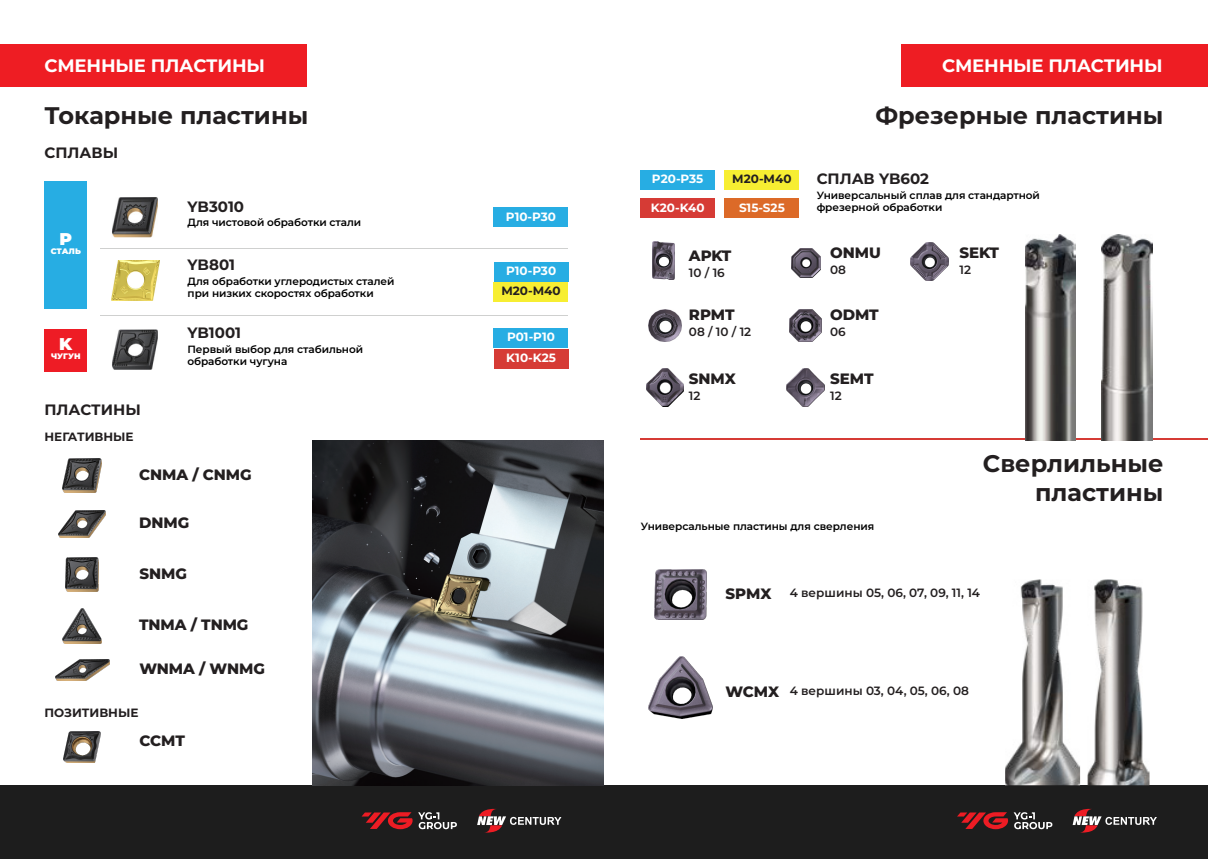
<style>
.page{position:relative;width:1208px;height:859px;background:#fff}
.page>*{position:absolute;margin:0;border:0;box-sizing:border-box;transform-origin:0 0}
.t1{font:700 24px "Montserrat";color:#231f20}
.t2{font:700 18px "Montserrat";letter-spacing:-.01em;color:#fff}
.t3{font:900 17px "Montserrat";color:#fff}
.t4{font:800 15px "Montserrat";letter-spacing:-.005em;color:#231f20}
.t5{font:700 15px "Montserrat";color:#231f20}
.t6{font:600 12px "Montserrat";color:#231f20}
.t7{font:700 12px "Montserrat";color:#fff}
.t8{font:700 12px "Montserrat";color:#231f20}
.t9{font:600 10.5px "Montserrat";letter-spacing:-.005em;color:#000001}
.t10{font:900 8px "Montserrat";letter-spacing:-.005em;color:#fff}
</style>
<div class="page">
<div style="left:0;top:785px;width:604px;height:74px;background:#1d1d1d"></div>
<div style="left:604px;top:785px;width:604px;height:74px;background:#1d1d1d"></div>
<svg style="left:361px;top:812px;width:51px;height:17px"></svg>
<svg style="left:418px;top:812px;width:39px;height:17px"></svg>
<svg style="left:477px;top:808px;width:84px;height:25px"></svg>
<svg style="left:957px;top:812px;width:95px;height:17px"></svg>
<svg style="left:1072px;top:808px;width:85px;height:25px"></svg>
<div style="left:0;top:45px;width:306px;height:42px;background:#ee1d23"></div>
<div style="left:901px;top:45px;width:307px;height:42px;background:#ee1d23"></div>
<img style="left:313px;top:440px;width:291px;height:345px">
<hr style="left:100px;top:248px;width:468px;height:1px;background:#cfd0cf">
<hr style="left:640px;top:439px;width:568px;height:1px;background:#d63b35">
<div style="left:45px;top:181px;width:42px;height:128px;background:#27ade3"></div>
<img style="left:112px;top:197px;width:46px;height:40px">
<div style="left:45px;top:329px;width:42px;height:42px;background:#ee1c25"></div>
<img style="left:112px;top:260px;width:47px;height:40px">
<div style="left:494px;top:262px;width:74px;height:19px;background:#27ade3"></div>
<div style="left:494px;top:207px;width:74px;height:19px;background:#27ade3"></div>
<div style="left:494px;top:328px;width:74px;height:20px;background:#27ade3"></div>
<img style="left:112px;top:329px;width:46px;height:41px">
<div style="left:494px;top:349px;width:74px;height:19px;background:#d63b35"></div>
<img style="left:1025px;top:234px;width:50px;height:206px">
<img style="left:1101px;top:234px;width:51px;height:206px">
<img style="left:1005px;top:579px;width:75px;height:206px">
<img style="left:1087px;top:579px;width:62px;height:206px">
<img style="left:63px;top:459px;width:38px;height:33px">
<img style="left:58px;top:510px;width:48px;height:27px">
<img style="left:66px;top:558px;width:33px;height:33px">
<img style="left:62px;top:608px;width:40px;height:35px">
<img style="left:55px;top:659px;width:54px;height:21px">
<img style="left:64px;top:731px;width:36px;height:32px">
<hr style="left:100px;top:315px;width:468px;height:1px;background:#cfd0cf">
<div style="left:640px;top:170px;width:74px;height:20px;background:#27ade3"></div>
<div style="left:640px;top:198px;width:74px;height:19px;background:#d63b35"></div>
<div style="left:725px;top:170px;width:74px;height:20px;background:#f7ee32"></div>
<div style="left:725px;top:198px;width:74px;height:19px;background:#dc6a28"></div>
<img style="left:653px;top:242px;width:21px;height:38px">
<img style="left:648px;top:309px;width:33px;height:33px">
<img style="left:646px;top:369px;width:37px;height:38px">
<img style="left:791px;top:248px;width:29px;height:29px">
<img style="left:790px;top:310px;width:32px;height:31px">
<img style="left:786px;top:369px;width:39px;height:38px">
<img style="left:910px;top:242px;width:38px;height:38px">
<div style="left:494px;top:283px;width:74px;height:19px;background:#f7ee32"></div>
<img style="left:654px;top:569px;width:52px;height:50px">
<img style="left:648px;top:656px;width:64px;height:62px">
<p class="t2" style="left:45px;top:53px;width:222px">СМЕННЫЕ ПЛАСТИНЫ</p>
<p class="t1" style="left:45px;top:99px;width:265px">Токарные пластины</p>
<p class="t5" style="left:45px;top:143px;width:75px">СПЛАВЫ</p>
<p class="t3" style="left:59px;top:227px;width:14px">P</p>
<p class="t10" style="left:51px;top:246px;width:32px">СТАЛЬ</p>
<p class="t3" style="left:59px;top:332px;width:15px">K</p>
<p class="t10" style="left:51px;top:351px;width:31px">ЧУГУН</p>
<p class="t5" style="left:45px;top:399px;width:98px">ПЛАСТИНЫ</p>
<p class="t8" style="left:45px;top:429px;width:91px">НЕГАТИВНЫЕ</p>
<p class="t5" style="left:188px;top:196px;width:58px">YB3010</p>
<p class="t9" style="left:188px;top:215px;width:175px">Для чистовой обработки стали</p>
<p class="t5" style="left:188px;top:255px;width:49px">YB801</p>
<p class="t9" style="left:188px;top:274px;width:208px">Для обработки углеродистых сталей</p>
<p class="t9" style="left:188px;top:286px;width:188px">при низких скоростях обработки</p>
<p class="t5" style="left:187px;top:323px;width:55px">YB1001</p>
<p class="t9" style="left:187px;top:342px;width:177px">Первый выбор для стабильной</p>
<p class="t9" style="left:187px;top:354px;width:101px">обработки чугуна</p>
<p class="t4" style="left:139px;top:464px;width:114px">CNMA / CNMG</p>
<p class="t4" style="left:139px;top:513px;width:52px">DNMG</p>
<p class="t4" style="left:139px;top:563px;width:49px">SNMG</p>
<p class="t4" style="left:139px;top:615px;width:111px">TNMA / TNMG</p>
<p class="t4" style="left:139px;top:659px;width:127px">WNMA / WNMG</p>
<p class="t8" style="left:45px;top:705px;width:95px">ПОЗИТИВНЫЕ</p>
<p class="t4" style="left:139px;top:730px;width:47px">CCMT</p>
<p class="t7" style="left:506px;top:209px;width:52px">P10-P30</p>
<p class="t7" style="left:506px;top:263px;width:52px">P10-P30</p>
<p class="t8" style="left:501px;top:283px;width:61px">M20-M40</p>
<p class="t7" style="left:507px;top:329px;width:49px">P01-P10</p>
<p class="t7" style="left:506px;top:350px;width:51px">K10-K25</p>
<p class="t7" style="left:652px;top:171px;width:53px">P20-P35</p>
<p class="t7" style="left:651px;top:200px;width:55px">K20-K40</p>
<p class="t8" style="left:732px;top:171px;width:61px">M20-M40</p>
<p class="t7" style="left:739px;top:200px;width:47px">S15-S25</p>
<p class="t4" style="left:689px;top:245px;width:44px">APKT</p>
<p class="t6" style="left:689px;top:264px;width:37px">10 / 16</p>
<p class="t4" style="left:689px;top:305px;width:47px">RPMT</p>
<p class="t6" style="left:689px;top:324px;width:64px">08 / 10 / 12</p>
<p class="t4" style="left:689px;top:369px;width:48px">SNMX</p>
<p class="t6" style="left:689px;top:387px;width:13px">12</p>
<p class="t2" style="left:942px;top:53px;width:222px">СМЕННЫЕ ПЛАСТИНЫ</p>
<p class="t1" style="left:875px;top:99px;width:290px">Фрезерные пластины</p>
<p class="t5" style="left:816px;top:169px;width:114px">СПЛАВ YB602</p>
<p class="t9" style="left:816px;top:188px;width:225px">Универсальный сплав для стандартной</p>
<p class="t9" style="left:816px;top:200px;width:127px">фрезерной обработки</p>
<p class="t4" style="left:830px;top:243px;width:52px">ONMU</p>
<p class="t6" style="left:830px;top:262px;width:17px">08</p>
<p class="t4" style="left:830px;top:305px;width:50px">ODMT</p>
<p class="t6" style="left:830px;top:324px;width:17px">06</p>
<p class="t4" style="left:830px;top:369px;width:45px">SEMT</p>
<p class="t6" style="left:830px;top:387px;width:13px">12</p>
<p class="t4" style="left:959px;top:243px;width:41px">SEKT</p>
<p class="t6" style="left:959px;top:262px;width:13px">12</p>
<p class="t1" style="left:983px;top:447px;width:182px">Сверлильные</p>
<p class="t1" style="left:1035px;top:476px;width:130px">пластины</p>
<p class="t9" style="left:640px;top:520px;width:235px">Универсальные пластины для сверления</p>
<p class="t4" style="left:725px;top:583px;width:47px">SPMX</p>
<p class="t6" style="left:789px;top:585px;width:192px">4 вершины 05, 06, 07, 09, 11, 14</p>
<p class="t4" style="left:725px;top:681px;width:55px">WCMX</p>
<p class="t6" style="left:789px;top:683px;width:181px">4 вершины 03, 04, 05, 06, 08</p>
</div>
